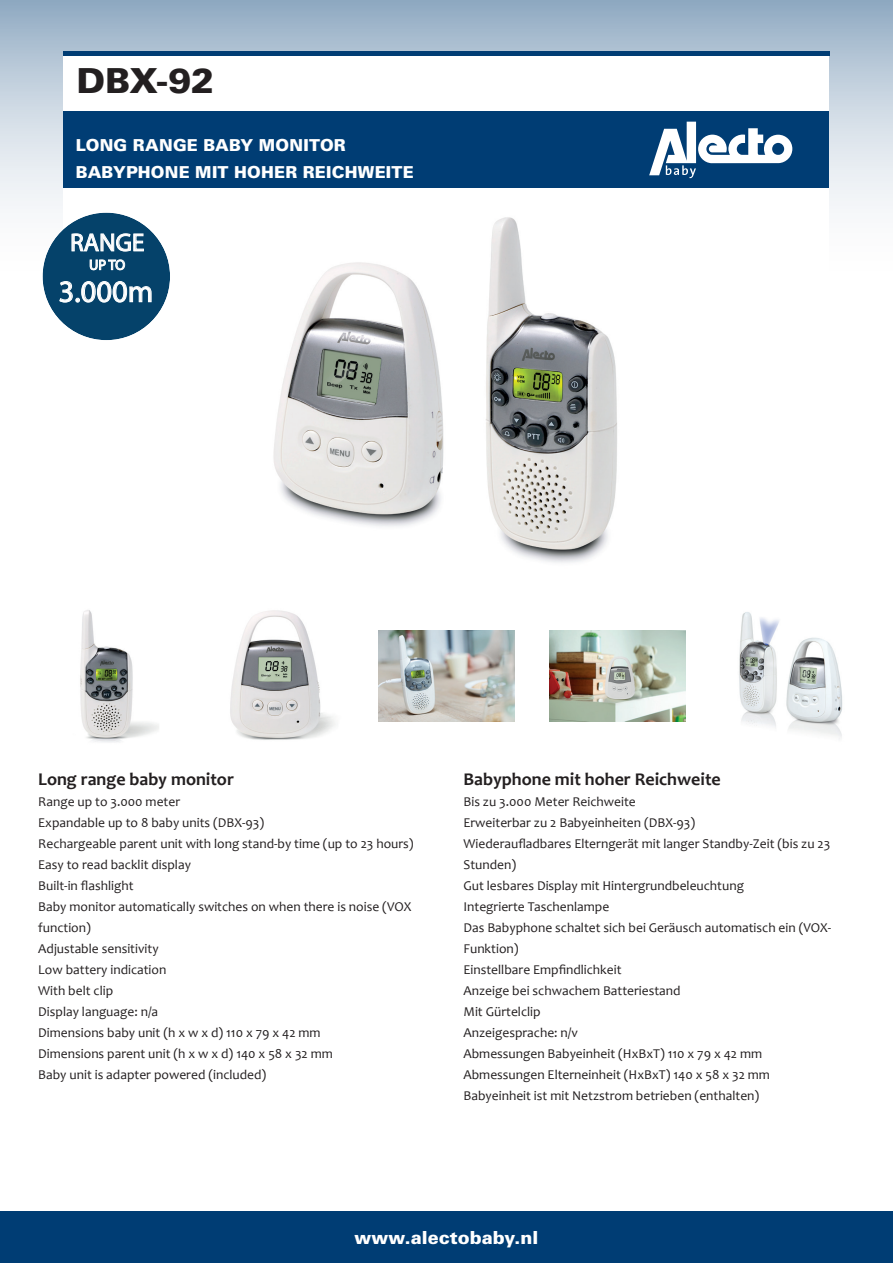
<style>
.page{position:relative;width:893px;height:1263px;background:#fff}
.page>*{position:absolute;margin:0;border:0;box-sizing:border-box;transform-origin:0 0}
.t1{font:900 34.5px "Univers LT Std";color:#231f20}
.t2{font:30.6px "Myriad Pro";color:#fff}
.t3{font:25.2px "Myriad Pro";color:#fff}
.t4{font:700 18px "Candara";color:#231f20}
.t5{font:900 18px "Univers LT Std";color:#fff}
.t6{font:900 16.5px/27px "Univers LT Std";letter-spacing:.01em;color:#fff}
.t7{font:14.4px "Myriad Pro";color:#fff}
.t8{font:13.5px/21px "Candara";color:#231f20}
</style>
<div class="page">
<svg style="left:0;top:0;width:893px;height:306px"></svg>
<div style="left:0;top:1212px;width:893px;height:51px;background:#003d74"></div>
<div style="left:64px;top:51px;width:765px;height:557px;background:#fff"></div>
<div style="left:63px;top:112px;width:766px;height:76px;background:#003d74"></div>
<img style="left:550px;top:631px;width:136px;height:90px">
<img style="left:739px;top:612px;width:104px;height:127px">
<img style="left:378px;top:631px;width:136px;height:90px">
<img style="left:230px;top:610px;width:106px;height:130px">
<img style="left:273px;top:217px;width:344px;height:346px">
<div style="left:43px;top:213px;width:127px;height:127px;background:#05426a;border-radius:50%"></div>
<hr style="left:63px;top:51px;width:766px;height:4px;background:#003d74">
<img style="left:80px;top:610px;width:79px;height:132px">
<svg style="left:649px;top:122px;width:143px;height:56px"></svg>
<h1 class="t1" style="left:77px;top:59px;width:139px">DBX-92</h1>
<p class="t6" style="left:76px;top:131px;width:339px">LONG RANGE BABY MONITOR<br>BABYPHONE MIT HOHER REICHWEITE</p>
<h3 class="t3" style="left:70px;top:227px;width:76px">RANGE</h3>
<p class="t7" style="left:89px;top:256px;width:38px">UP TO</p>
<h2 class="t2" style="left:59px;top:273px;width:96px">3.000m</h2>
<h3 class="t4" style="left:38px;top:768px;width:197px">Long range baby monitor</h3>
<p class="t8" style="left:38px;top:791px;width:377px">Range up to 3.000 meter<br>Expandable up to 8 baby units (DBX-93)<br>Rechargeable parent unit with long stand-by time (up to 23 hours)<br>Easy to read backlit display<br>Built-in flashlight<br>Baby monitor automatically switches on when there is noise (VOX function)<br>Adjustable sensitivity<br>Low battery indication<br>With belt clip<br>Display language: n/a<br>Dimensions baby unit (h x w x d) 110 x 79 x 42 mm<br>Dimensions parent unit (h x w x d) 140 x 58 x 32 mm<br>Baby unit is adapter powered (included)</p>
<h3 class="t4" style="left:463px;top:768px;width:259px">Babyphone mit hoher Reichweite</h3>
<p class="t8" style="left:463px;top:791px;width:369px">Bis zu 3.000 Meter Reichweite<br>Erweiterbar zu 2 Babyeinheiten (DBX-93)<br>Wiederaufladbares Elterngerät mit langer Standby-Zeit (bis zu 23<br>Stunden)<br>Gut lesbares Display mit Hintergrundbeleuchtung<br>Integrierte Taschenlampe<br>Das Babyphone schaltet sich bei Geräusch automatisch ein (VOX-Funktion)<br>Einstellbare Empfindlichkeit<br>Anzeige bei schwachem Batteriestand<br>Mit Gürtelclip<br>Anzeigesprache: n/v<br>Abmessungen Babyeinheit (HxBxT) 110 x 79 x 42 mm Abmessungen Elterneinheit (HxBxT) 140 x 58 x 32 mm Babyeinheit ist mit Netzstrom betrieben (enthalten)</p>
<h3 class="t5" style="left:355px;top:1226px;width:185px">www.alectobaby.nl</h3>
</div>
